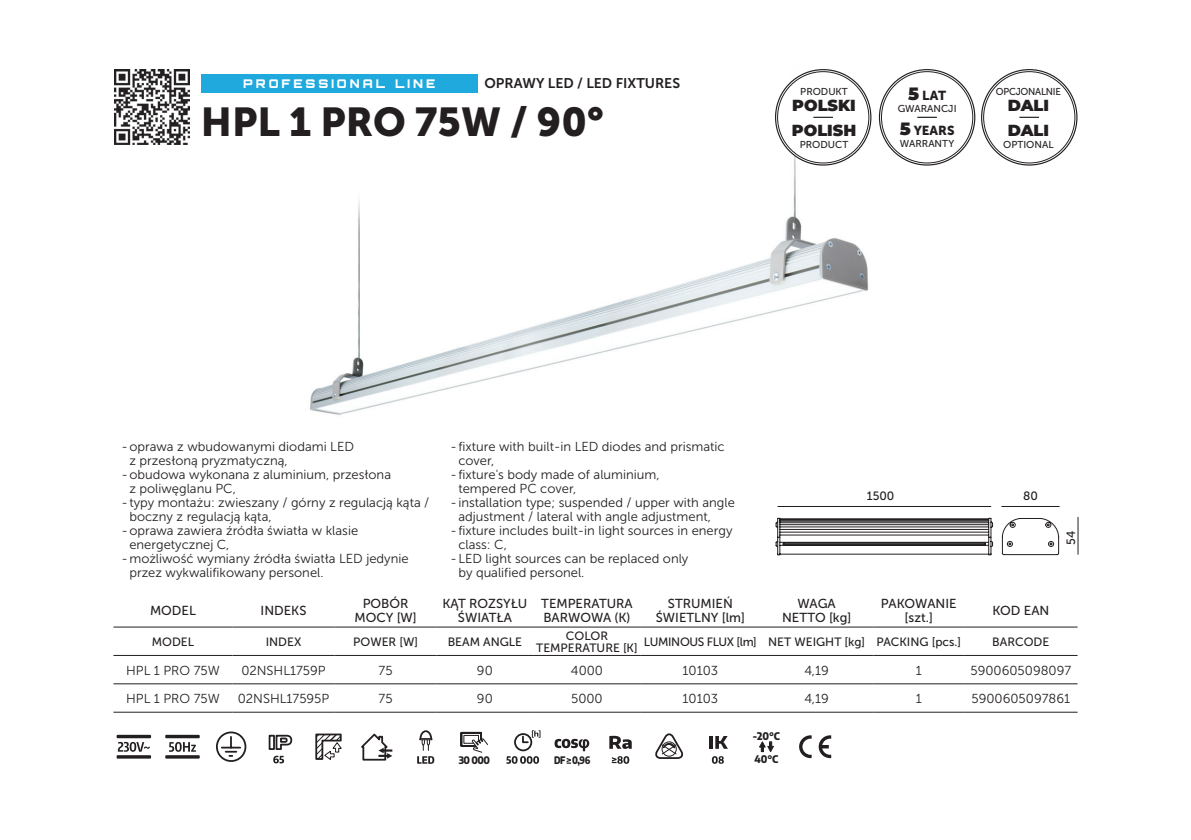
<style>
.page{position:relative;width:1191px;height:840px;background:#fff}
.page>*{position:absolute;margin:0;border:0;box-sizing:border-box;transform-origin:0 0}
.t1{font:40px "Museo Sans 900";color:#231f20}
.t2{font:900 16px/25.4px "Montserrat";color:#231f20}
.t3{font:14px "Museo Sans 700";color:#231f20}
.t4{font:13px/14px "Museo Sans 300";color:#231f20}
.t5{font:13px/14px "Museo Sans 500";color:#231f20;text-align:center}
.t6{font:13px "Museo Sans 900";color:#231f20}
.t7{font:12px/12px "Museo Sans 500";color:#231f20;text-align:center}
.t8{font:900 12px "Orbitron";letter-spacing:.25em;color:#fff}
.t9{font:800 semi-condensed 10.4px "Encode Sans";color:#231f20}
.t10{font:800 semi-condensed 10.2px "Encode Sans";letter-spacing:-.05em;color:#231f20;scale:.9 1}
.t11{font:800 semi-condensed 10.2px "Encode Sans";letter-spacing:-.05em;color:#231f20}
.t12{font:10px "Museo Sans 500";color:#231f20}
.t13{font:10px "Museo Sans 500";letter-spacing:-.025em;color:#231f20;scale:.96 1}
.s1{font-family:"Montserrat";font-weight:900;font-size:17.8px}
</style>
<div class="page">
<img style="left:272px;top:69px;width:649px;height:438px">
<img style="left:115px;top:69px;width:75px;height:75px">
<div style="left:201px;top:74px;width:276px;height:18px;background:#1fa9dc"></div>
<svg style="left:113px;top:627px;width:964px;height:1px"></svg>
<svg style="left:113px;top:655px;width:964px;height:30px"></svg>
<hr style="left:964px;top:626px;width:113px;height:1px;background:#231f20">
<hr style="left:964px;top:654px;width:113px;height:1px;background:#231f20">
<hr style="left:113px;top:683px;width:119px;height:1px;background:#231f20">
<hr style="left:113px;top:711px;width:119px;height:1px;background:#231f20">
<hr style="left:232px;top:683px;width:102px;height:1px;background:#231f20">
<hr style="left:232px;top:711px;width:102px;height:1px;background:#231f20">
<hr style="left:641px;top:683px;width:119px;height:1px;background:#231f20">
<hr style="left:760px;top:683px;width:113px;height:1px;background:#231f20">
<hr style="left:873px;top:683px;width:91px;height:1px;background:#231f20">
<hr style="left:964px;top:683px;width:113px;height:1px;background:#231f20">
<hr style="left:641px;top:711px;width:119px;height:1px;background:#231f20">
<hr style="left:760px;top:711px;width:113px;height:1px;background:#231f20">
<hr style="left:873px;top:711px;width:91px;height:1px;background:#231f20">
<hr style="left:964px;top:711px;width:113px;height:1px;background:#231f20">
<hr style="left:334px;top:683px;width:103px;height:1px;background:#231f20">
<hr style="left:334px;top:711px;width:103px;height:1px;background:#231f20">
<hr style="left:437px;top:683px;width:96px;height:1px;background:#231f20">
<hr style="left:437px;top:711px;width:96px;height:1px;background:#231f20">
<hr style="left:533px;top:683px;width:108px;height:1px;background:#231f20">
<hr style="left:533px;top:711px;width:108px;height:1px;background:#231f20">
<hr style="left:113px;top:626px;width:119px;height:1px;background:#231f20">
<hr style="left:232px;top:626px;width:102px;height:1px;background:#231f20">
<hr style="left:334px;top:626px;width:103px;height:1px;background:#231f20">
<hr style="left:437px;top:626px;width:96px;height:1px;background:#231f20">
<hr style="left:533px;top:626px;width:108px;height:1px;background:#231f20">
<hr style="left:641px;top:626px;width:119px;height:1px;background:#231f20">
<hr style="left:760px;top:626px;width:113px;height:1px;background:#231f20">
<hr style="left:873px;top:626px;width:91px;height:1px;background:#231f20">
<hr style="left:113px;top:654px;width:119px;height:1px;background:#231f20">
<hr style="left:232px;top:654px;width:102px;height:1px;background:#231f20">
<hr style="left:334px;top:654px;width:103px;height:1px;background:#231f20">
<hr style="left:437px;top:654px;width:96px;height:1px;background:#231f20">
<hr style="left:533px;top:654px;width:108px;height:1px;background:#231f20">
<hr style="left:641px;top:654px;width:119px;height:1px;background:#231f20">
<hr style="left:760px;top:654px;width:113px;height:1px;background:#231f20">
<hr style="left:873px;top:654px;width:91px;height:1px;background:#231f20">
<svg style="left:118px;top:741px;width:32px;height:10px"></svg>
<div style="left:117px;top:734px;width:34px;height:3px;border:2px solid #231f20"></div>
<div style="left:117px;top:754px;width:34px;height:4px;border:2px solid #231f20"></div>
<div style="left:165px;top:734px;width:35px;height:3px;border:2px solid #231f20"></div>
<div style="left:165px;top:754px;width:35px;height:4px;border:2px solid #231f20"></div>
<svg style="left:169px;top:742px;width:27px;height:9px"></svg>
<svg style="left:216px;top:731px;width:31px;height:31px"></svg>
<svg style="left:268px;top:734px;width:25px;height:29px"></svg>
<svg style="left:315px;top:733px;width:27px;height:27px"></svg>
<svg style="left:361px;top:733px;width:31px;height:28px"></svg>
<svg style="left:417px;top:730px;width:17px;height:33px"></svg>
<svg style="left:460px;top:731px;width:28px;height:22px"></svg>
<svg style="left:506px;top:730px;width:34px;height:33px"></svg>
<svg style="left:554px;top:738px;width:35px;height:12px"></svg>
<svg style="left:566px;top:758px;width:5px;height:5px"></svg>
<svg style="left:612px;top:756px;width:17px;height:7px"></svg>
<svg style="left:609px;top:735px;width:23px;height:13px"></svg>
<svg style="left:655px;top:733px;width:29px;height:26px"></svg>
<svg style="left:712px;top:756px;width:12px;height:7px"></svg>
<svg style="left:709px;top:736px;width:19px;height:12px"></svg>
<svg style="left:759px;top:741px;width:15px;height:11px"></svg>
<svg style="left:799px;top:735px;width:12px;height:22px"></svg>
<svg style="left:818px;top:735px;width:13px;height:22px"></svg>
<svg style="left:1001px;top:518px;width:58px;height:36px"></svg>
<hr style="left:1001px;top:506px;width:58px;height:1px;background:#231f20">
<hr style="left:1077px;top:517px;width:1px;height:37px;background:#231f20">
<hr style="left:778px;top:506px;width:212px;height:1px;background:#231f20">
<svg style="left:775px;top:517px;width:218px;height:38px"></svg>
<div style="left:879px;top:70px;width:95px;height:95px;background:#fff;border-radius:50%"></div>
<svg style="left:917px;top:117px;width:20px;height:1px"></svg>
<div style="left:775px;top:70px;width:96px;height:95px;background:#fff;border-radius:50%"></div>
<svg style="left:813px;top:117px;width:20px;height:1px"></svg>
<svg style="left:1019px;top:117px;width:20px;height:1px"></svg>
<p class="t8" style="left:243px;top:76px;width:193px">PROFESSIONAL LINE</p>
<p class="t3" style="left:484px;top:75px;width:197px">OPRAWY LED / LED FIXTURES</p>
<h1 class="t1" style="left:201px;top:99px;width:404px">HPL 1 PRO 75W / 90°</h1>
<p class="t12" style="left:800px;top:86px;width:49px">PRODUKT</p>
<p class="t2" style="left:792px;top:91px;width:66px">POLSKI<br>POLISH</p>
<p class="t12" style="left:799px;top:139px;width:50px">PRODUCT</p>
<p class="t6" style="left:908px;top:88px;width:39px"><span class="s1">5</span> LAT</p>
<p class="t12" style="left:897px;top:103px;width:60px">GWARANCJI</p>
<p class="t6" style="left:899px;top:123px;width:56px"><span class="s1">5</span> YEARS</p>
<p class="t12" style="left:900px;top:138px;width:56px">WARRANTY</p>
<p class="t13" style="left:995px;top:86px;width:69px">OPCJONALNIE</p>
<p class="t2" style="left:1007px;top:91px;width:43px">DALI<br>DALI</p>
<p class="t12" style="left:1003px;top:139px;width:52px">OPTIONAL</p>
<p class="t4" style="left:121px;top:439px;width:234px">-oprawa z wbudowanymi diodami LED</p>
<p class="t4" style="left:129px;top:453px;width:160px">z przesłoną pryzmatyczną,</p>
<p class="t4" style="left:121px;top:467px;width:271px">-obudowa wykonana z aluminium, przesłona</p>
<p class="t4" style="left:129px;top:481px;width:108px">z poliwęglanu PC,</p>
<p class="t4" style="left:121px;top:495px;width:309px">- typy montażu: zwieszany / górny z regulacją kąta /</p>
<p class="t4" style="left:129px;top:509px;width:144px">boczny z regulacją kąta,</p>
<p class="t4" style="left:121px;top:523px;width:238px">-oprawa zawiera źródła światła w klasie</p>
<p class="t4" style="left:129px;top:537px;width:102px">energetycznej C,</p>
<p class="t4" style="left:121px;top:551px;width:289px">-możliwość wymiany źródła światła LED jedynie</p>
<p class="t4" style="left:129px;top:565px;width:196px">przez wykwalifikowany personel.</p>
<p class="t4" style="left:458px;top:439px;width:268px;text-indent:-8px">- fixture with built-in LED diodes and prismatic cover,</p>
<p class="t4" style="left:458px;top:467px;width:203px;text-indent:-8px">- fixture's body made of aluminium, tempered PC cover,</p>
<p class="t4" style="left:458px;top:495px;width:278px;text-indent:-8px">- installation type; suspended / upper with angle adjustment / lateral with angle adjustment,</p>
<p class="t4" style="left:450px;top:523px;width:284px">- fixture includes built-in light sources in energy</p>
<p class="t4" style="left:458px;top:537px;width:50px">class: C,</p>
<p class="t4" style="left:450px;top:551px;width:240px">-LED light sources can be replaced only</p>
<p class="t4" style="left:458px;top:565px;width:128px">by qualified personel.</p>
<p class="t7" style="left:866px;top:489px;width:29px">1500</p>
<p class="t7" style="left:1023px;top:489px;width:16px">80</p>
<p class="t7" style="left:1065px;top:544px;width:16px;rotate:-90deg">54</p>
<p class="t5" style="left:150px;top:603px;width:47px">MODEL</p>
<p class="t5" style="left:261px;top:603px;width:47px">INDEKS</p>
<p class="t5" style="left:354px;top:596px;width:64px">POBÓR<br>MOCY [W]</p>
<p class="t5" style="left:442px;top:596px;width:86px">KĄT ROZSYŁU<br>ŚWIATŁA</p>
<p class="t5" style="left:541px;top:596px;width:93px;text-align:left">TEMPERATURA<br>BARWOWA (K)</p>
<p class="t5" style="left:656px;top:596px;width:91px">STRUMIEŃ<br>ŚWIETLNY [lm]</p>
<p class="t5" style="left:782px;top:596px;width:71px">WAGA<br>NETTO [kg]</p>
<p class="t5" style="left:881px;top:596px;width:77px">PAKOWANIE [szt.]</p>
<p class="t5" style="left:992px;top:603px;width:59px">KOD EAN</p>
<p class="t7" style="left:152px;top:635px;width:44px">MODEL</p>
<p class="t7" style="left:266px;top:635px;width:37px">INDEX</p>
<p class="t7" style="left:353px;top:635px;width:66px">POWER [W]</p>
<p class="t7" style="left:448px;top:635px;width:76px">BEAM ANGLE</p>
<p class="t7" style="left:536px;top:629px;width:103px">COLOR<br>TEMPERATURE [K]</p>
<p class="t7" style="left:644px;top:635px;width:319px">LUMINOUS FLUX [lm] NET WEIGHT [kg] PACKING [pcs.]</p>
<p class="t7" style="left:992px;top:635px;width:59px">BARCODE</p>
<p class="t4" style="left:126px;top:662px;width:95px">HPL 1 PRO 75W</p>
<p class="t4" style="left:241px;top:662px;width:86px">02NSHL1759P</p>
<p class="t4" style="left:378px;top:662px;width:16px">75</p>
<p class="t4" style="left:477px;top:662px;width:17px">90</p>
<p class="t4" style="left:571px;top:662px;width:34px">4000</p>
<p class="t4" style="left:682px;top:662px;width:37px">10103</p>
<p class="t4" style="left:804px;top:662px;width:26px">4,19</p>
<p class="t4" style="left:915px;top:662px;width:8px">1</p>
<p class="t4" style="left:970px;top:662px;width:102px">5900605098097</p>
<p class="t4" style="left:126px;top:691px;width:95px">HPL 1 PRO 75W</p>
<p class="t4" style="left:238px;top:691px;width:93px">02NSHL17595P</p>
<p class="t4" style="left:378px;top:691px;width:16px">75</p>
<p class="t4" style="left:477px;top:691px;width:17px">90</p>
<p class="t4" style="left:571px;top:691px;width:33px">5000</p>
<p class="t4" style="left:682px;top:691px;width:37px">10103</p>
<p class="t4" style="left:804px;top:691px;width:26px">4,19</p>
<p class="t4" style="left:915px;top:691px;width:8px">1</p>
<p class="t4" style="left:971px;top:691px;width:100px">5900605097861</p>
<p class="t11" style="left:459px;top:751px;width:33px">30 000</p>
<p class="t10" style="left:554px;top:751px;width:42px">DF 0,96</p>
<p class="t9" style="left:753px;top:727px;width:29px">-20°C</p>
<p class="t9" style="left:754px;top:751px;width:25px">40°C</p>
</div>
